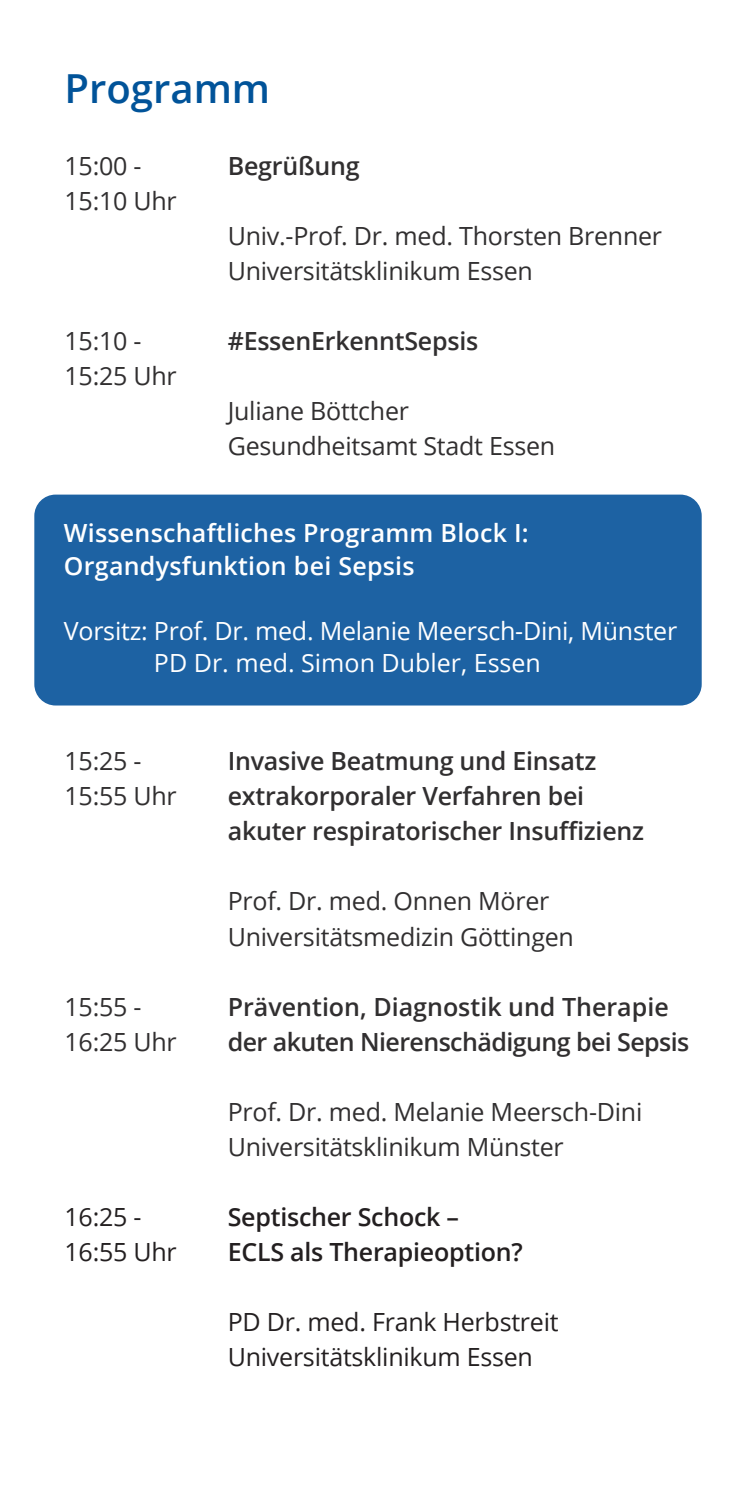
<style>
.page{position:relative;width:745px;height:1489px;background:#fff}
.page>*{position:absolute;margin:0;border:0;box-sizing:border-box;transform-origin:0 0}
.Flyer_DIN_lang_text{font:600 40px "Open Sans";color:#015399}
.Flyer_DIN_lang_text-2{font:25px "Open Sans";letter-spacing:-.01em;color:#312f30}
.Flyer_DIN_lang_text-3{font:600 25px/35px "Open Sans";letter-spacing:-.01em;color:#312f30}
.Flyer_DIN_lang_text-4{font:25px "Open Sans";letter-spacing:-.01em;color:#fff}
.Flyer_DIN_lang_text-5{font:25px "Open Sans";letter-spacing:-.01em;color:#231f20}
.Flyer_DIN_lang_text-6{font:600 25px "Open Sans";letter-spacing:.01em;color:#fff}
.Flyer_DIN_lang_text-7{font:600 25px "Open Sans";letter-spacing:-.01em;color:#231f20}
</style>
<div class="page">
<div style="left:34px;top:494px;width:667px;height:211px;background:#1d62a3;border-radius:21px"></div>
<p class="Flyer_DIN_lang_text" style="left:64px;top:61px;width:207px">Programm</p>
<p class="Flyer_DIN_lang_text-2" style="left:64px;top:149px;width:78px">15:00 -</p>
<p class="Flyer_DIN_lang_text-3" style="left:227px;top:148px;width:133px">Begrüßung</p>
<p class="Flyer_DIN_lang_text-2" style="left:64px;top:184px;width:114px">15:10 Uhr</p>
<p class="Flyer_DIN_lang_text-2" style="left:227px;top:219px;width:435px">Univ.-Prof. Dr. med. Thorsten Brenner</p>
<p class="Flyer_DIN_lang_text-2" style="left:227px;top:254px;width:306px">Universitätsklinikum Essen</p>
<p class="Flyer_DIN_lang_text-2" style="left:64px;top:324px;width:78px">15:10 -</p>
<p class="Flyer_DIN_lang_text-3" style="left:227px;top:323px;width:252px">#EssenErkenntSepsis</p>
<p class="Flyer_DIN_lang_text-2" style="left:64px;top:359px;width:114px">15:25 Uhr</p>
<p class="Flyer_DIN_lang_text-2" style="left:227px;top:394px;width:183px">Juliane Böttcher</p>
<p class="Flyer_DIN_lang_text-2" style="left:227px;top:429px;width:329px">Gesundheitsamt Stadt Essen</p>
<p class="Flyer_DIN_lang_text-6" style="left:64px;top:516px;width:466px">Wissenschaftliches Programm Block I:</p>
<p class="Flyer_DIN_lang_text-6" style="left:64px;top:548px;width:352px">Organdysfunktion bei Sepsis</p>
<p class="Flyer_DIN_lang_text-4" style="left:64px;top:613px;width:614px">Vorsitz: Prof. Dr. med. Melanie Meersch-Dini, Münster</p>
<p class="Flyer_DIN_lang_text-4" style="left:154px;top:646px;width:388px">PD Dr. med. Simon Dubler, Essen</p>
<p class="Flyer_DIN_lang_text-2" style="left:64px;top:744px;width:78px">15:25 -</p>
<p class="Flyer_DIN_lang_text-3" style="left:227px;top:743px;width:370px">Invasive Beatmung und Einsatz</p>
<p class="Flyer_DIN_lang_text-2" style="left:64px;top:779px;width:114px">15:55 Uhr</p>
<p class="Flyer_DIN_lang_text-3" style="left:227px;top:778px;width:417px">extrakorporaler Verfahren bei akuter respiratorischer Insuffizienz</p>
<p class="Flyer_DIN_lang_text-2" style="left:227px;top:884px;width:323px">Prof. Dr. med. Onnen Mörer</p>
<p class="Flyer_DIN_lang_text-2" style="left:227px;top:919px;width:347px">Universitätsmedizin Göttingen</p>
<p class="Flyer_DIN_lang_text-2" style="left:64px;top:989px;width:78px">15:55 -</p>
<p class="Flyer_DIN_lang_text-3" style="left:227px;top:988px;width:442px">Prävention, Diagnostik und Therapie</p>
<p class="Flyer_DIN_lang_text-2" style="left:64px;top:1024px;width:114px">16:25 Uhr</p>
<p class="Flyer_DIN_lang_text-3" style="left:227px;top:1023px;width:463px">der akuten Nierenschädigung bei Sepsis</p>
<p class="Flyer_DIN_lang_text-2" style="left:227px;top:1094px;width:416px">Prof. Dr. med. Melanie Meersch-Dini</p>
<p class="Flyer_DIN_lang_text-2" style="left:227px;top:1129px;width:337px">Universitätsklinikum Münster</p>
<p class="Flyer_DIN_lang_text-5" style="left:64px;top:1199px;width:78px">16:25 -</p>
<p class="Flyer_DIN_lang_text-7" style="left:227px;top:1199px;width:233px">Septischer Schock –</p>
<p class="Flyer_DIN_lang_text-5" style="left:64px;top:1234px;width:114px">16:55 Uhr</p>
<p class="Flyer_DIN_lang_text-7" style="left:227px;top:1234px;width:296px">ECLS als Therapieoption?</p>
<p class="Flyer_DIN_lang_text-5" style="left:227px;top:1304px;width:332px">PD Dr. med. Frank Herbstreit</p>
<p class="Flyer_DIN_lang_text-5" style="left:227px;top:1339px;width:306px">Universitätsklinikum Essen</p>
</div>
